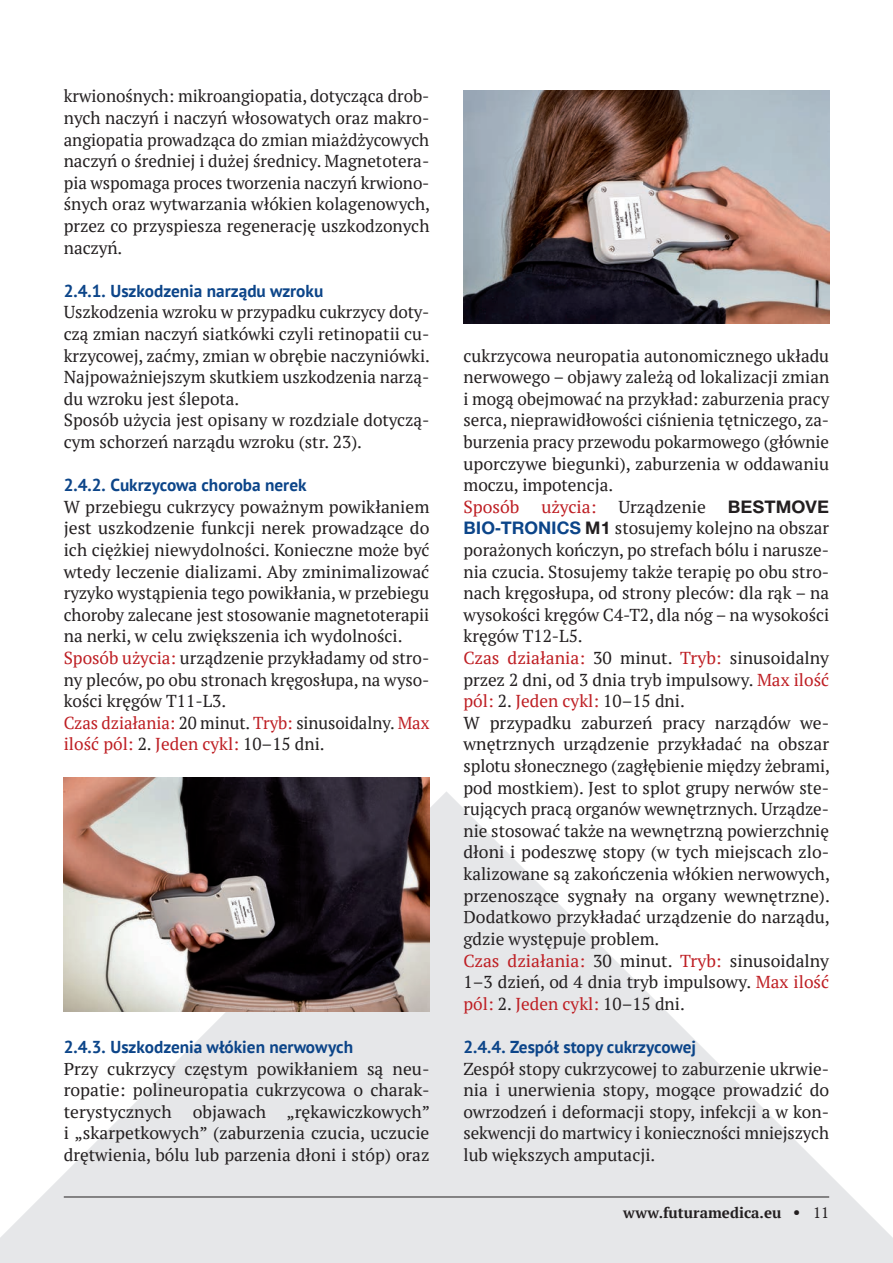
<style>
.page{position:relative;width:893px;height:1263px;background:#fff}
.page>*{position:absolute;margin:0;border:0;box-sizing:border-box;transform-origin:0 0}
.txt{font:17.25px/21.6px "PT Serif";color:#231f20;text-align:justify}
.rozdzial_1_1_1{font:700 17.25px "PT Sans";color:#0c4589}
.txt-2{font:17.25px/21.6px "PT Serif";letter-spacing:-.005em;color:#be1e23}
.t1{font:700 15px "PT Serif";color:#231f20}
.s1{color:#be1e23}
.s2{color:#231f20}
.s3{font-family:"Switzer TTEFN";font-weight:700}
.s4{font-family:"Switzer TTEFN";font-weight:700;color:#0c4589}
.s5{font-weight:400;font-size:17.25px}
.s6{font-weight:400}
</style>
<div class="page">
<svg style="left:0;top:791px;width:893px;height:472px;fill:#e6e7e9"></svg>
<hr style="left:64px;top:1196px;width:765px;height:1px;background:#231f20">
<img style="left:64px;top:777px;width:365px;height:234px">
<img style="left:463px;top:90px;width:366px;height:233px">
<p class="txt" style="left:64px;top:85px;width:368px">krwionośnych: mikroangiopatia, dotycząca drob&shy;nych naczyń i naczyń włosowatych oraz makro&shy;angiopatia prowadząca do zmian miażdżycowych naczyń o średniej i dużej średnicy. Magnetotera&shy;pia wspomaga proces tworzenia naczyń krwiono&shy;śnych oraz wytwarzania włókien kolagenowych, przez co przyspiesza regenerację uszkodzonych naczyń.</p>
<p class="rozdzial_1_1_1" style="left:64px;top:279px;width:261px">2.4.1. Uszkodzenia narządu wzroku</p>
<p class="txt" style="left:64px;top:301px;width:368px">Uszkodzenia wzroku w przypadku cukrzycy doty&shy;czą zmian naczyń siatkówki czyli retinopatii cu&shy;krzycowej, zaćmy, zmian w obrębie naczyniówki.<br>Najpoważniejszym skutkiem uszkodzenia narzą&shy;du wzroku jest ślepota.</p>
<p class="txt" style="left:64px;top:409px;width:367px">Sposób użycia jest opisany w rozdziale dotyczą&shy;cym schorzeń narządu wzroku (str. 23).</p>
<p class="rozdzial_1_1_1" style="left:64px;top:474px;width:244px">2.4.2. Cukrzycowa choroba nerek</p>
<p class="txt" style="left:64px;top:496px;width:367px">W przebiegu cukrzycy poważnym powikłaniem jest uszkodzenie funkcji nerek prowadzące do ich ciężkiej niewydolności. Konieczne może być wtedy leczenie dializami. Aby zminimalizować ryzyko wystąpienia tego powikłania, w przebiegu choroby zalecane jest stosowanie magnetoterapii na nerki, w celu zwiększenia ich wydolności.</p>
<p class="txt" style="left:64px;top:647px;width:367px"><span class="s1">Sposób użycia:</span> urządzenie przykładamy od stro&shy;ny pleców, po obu stronach kręgosłupa, na wyso&shy;kości kręgów T11-L3.</p>
<p class="txt-2" style="left:64px;top:712px;width:367px">Czas działania: <span class="s2">20 minut.</span> Tryb: <span class="s2">sinusoidalny.</span> Max ilość pól: <span class="s2">2.</span> Jeden cykl: <span class="s2">10–15 dni.</span></p>
<p class="rozdzial_1_1_1" style="left:64px;top:1035px;width:291px">2.4.3. Uszkodzenia włókien nerwowych</p>
<p class="txt" style="left:64px;top:1057px;width:368px">Przy cukrzycy częstym powikłaniem są neu&shy;ropatie: polineuropatia cukrzycowa o charak&shy;terystycznych objawach „rękawiczkowych” i „skarpetkowych” (zaburzenia czucia, uczucie drętwienia, bólu lub parzenia dłoni i stóp) oraz</p>
<p class="txt" style="left:463px;top:344px;width:367px">cukrzycowa neuropatia autonomicznego układu nerwowego – objawy zależą od lokalizacji zmian i mogą obejmować na przykład: zaburzenia pracy serca, nieprawidłowości ciśnienia tętniczego, za&shy;burzenia pracy przewodu pokarmowego (głównie uporczywe biegunki), zaburzenia w oddawaniu moczu, impotencja.</p>
<p class="txt-2" style="left:463px;top:496px;width:58px">Sposób</p>
<p class="txt-2" style="left:541px;top:496px;width:57px">użycia:</p>
<p class="txt" style="left:618px;top:496px;width:89px">Urządzenie</p>
<p class="txt" style="left:463px;top:496px;width:367px;text-indent:264px"><span class="s3">BESTMOVE </span><span class="s4">BIO-TRONICS</span> <span class="s3">M1</span> stosujemy kolejno na obszar porażonych kończyn, po strefach bólu i narusze&shy;nia czucia. Stosujemy także terapię po obu stro&shy;nach kręgosłupa, od strony pleców: dla rąk – na wysokości kręgów C4-T2, dla nóg – na wysokości kręgów T12-L5.</p>
<p class="txt" style="left:463px;top:647px;width:367px"><span class="s1">Czas działania:</span> 30 minut. <span class="s1">Tryb:</span> sinusoidalny przez 2 dni, od 3 dnia tryb impulsowy. <span class="s1">Max ilość pól:</span> 2. <span class="s1">Jeden cykl:</span> 10–15 dni.</p>
<p class="txt" style="left:463px;top:712px;width:368px">W przypadku zaburzeń pracy narządów we&shy;wnętrznych urządzenie przykładać na obszar splotu słonecznego (zagłębienie między żebrami, pod mostkiem). Jest to splot grupy nerwów ste&shy;rujących pracą organów wewnętrznych. Urządze&shy;nie stosować także na wewnętrzną powierzchnię dłoni i podeszwę stopy (w tych miejscach zlo&shy;kalizowane są zakończenia włókien nerwowych, przenoszące sygnały na organy wewnętrzne).<br>Dodatkowo przykładać urządzenie do narządu, gdzie występuje problem.</p>
<p class="txt" style="left:463px;top:949px;width:367px"><span class="s1">Czas działania:</span> 30 minut. <span class="s1">Tryb:</span> sinusoidalny 1–3 dzień, od 4 dnia tryb impulsowy. <span class="s1">Max ilość pól:</span> 2. <span class="s1">Jeden cykl:</span> 10–15 dni.</p>
<p class="rozdzial_1_1_1" style="left:463px;top:1035px;width:234px">2.4.4. Zespół stopy cukrzycowej</p>
<p class="txt" style="left:463px;top:1057px;width:367px">Zespół stopy cukrzycowej to zaburzenie ukrwie&shy;nia i unerwienia stopy, mogące prowadzić do owrzodzeń i deformacji stopy, infekcji a w kon&shy;sekwencji do martwicy i konieczności mniejszych lub większych amputacji.</p>
<p class="t1" style="left:623px;top:1203px;width:207px">www.futuramedica.eu <span class="s5">•</span> <span class="s6">11</span></p>
</div>
